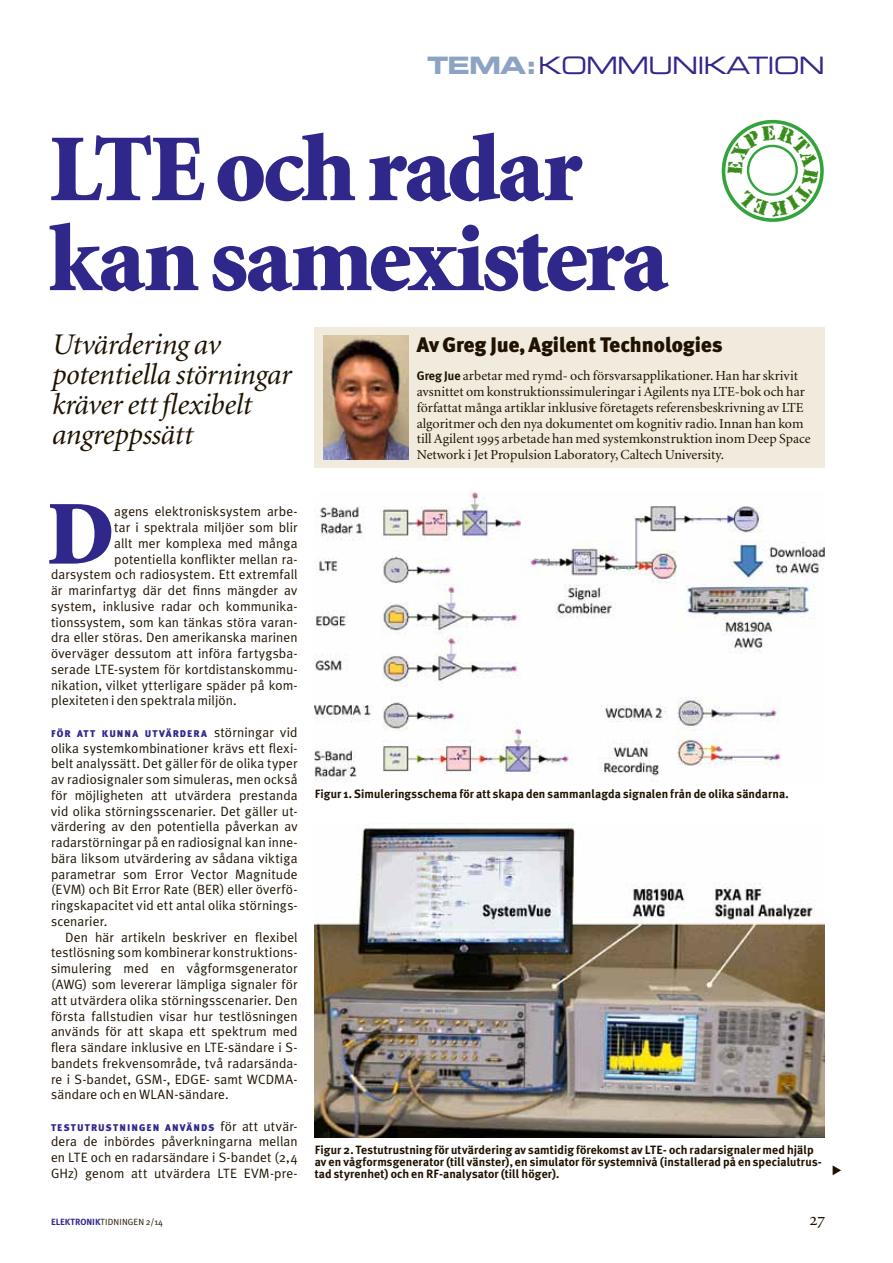
<style>
.page{position:relative;width:893px;height:1263px;background:#fff}
.page>*{position:absolute;margin:0;border:0;box-sizing:border-box;transform-origin:0 0}
.t1{font:900 96px/90px "Minion";letter-spacing:-.03em;color:#30278b}
.t2{font:900 91.5px "Minion";color:#30278b}
.t3{font:italic 30px/30px "Minion";letter-spacing:-.01em;color:#1f1200}
.t4{font:24px "Eurostile Extended Two";letter-spacing:-.04em;color:#30278b}
.t5{font:900 21px "Meta Plus";color:#1f1200}
.t6{font:13.8px/15.8px "Minion";color:#1f1200}
.t7{font:13.5px/15.8px "Meta Plus Normal";letter-spacing:.01em;color:#1f1200;text-align:justify}
.t8{font:700 12px/12px "Meta Plus";letter-spacing:.01em;color:#1f1200}
.t9{font:900 9.75px "Meta Plus";letter-spacing:.11em;color:#30278b}
.t10{font:9px "Meta Plus Normal";letter-spacing:.015em;color:#1f1200}
.s1{font-family:"Eurostile Bold Extended Two";color:#8ca3c4}
.s2{font-family:"Meta Plus Normal";font-weight:400;font-size:13.5px;color:#1f1200}
.s3{font-family:"Meta Plus";font-weight:700;color:#30278b}
.s4{font-family:"Meta Plus";font-weight:700;font-size:12.3px}
</style>
<div class="page">
<div style="left:315px;top:327px;width:510px;height:141px;background:#f0ebdd"></div>
<img style="left:315px;top:491px;width:510px;height:292px">
<img style="left:315px;top:823px;width:510px;height:314px">
<img style="left:323px;top:336px;width:85px;height:123px">
<svg style="left:722px;top:120px;width:102px;height:102px"></svg>
<h3 class="t4" style="left:427px;top:49px;width:399px"><span class="s1">TEMA:</span>KOMMUNIKATION</h3>
<h1 class="t1" style="left:49px;top:127px;width:621px">LTE och radar kan samexistera</h1>
<h3 class="t3" style="left:51px;top:331px;width:241px">Utvärdering av potentiella störningar kräver ett flexibelt angreppssätt</h3>
<h2 class="t2" style="left:47px;top:488px;width:69px">D</h2>
<p class="t7" style="left:114px;top:504px;width:185px">agens elektronisksystem arbe-</p>
<p class="t7" style="left:114px;top:519px;width:185px">tar i spektrala miljöer som blir</p>
<p class="t7" style="left:114px;top:535px;width:185px">allt mer komplexa med många</p>
<p class="t7" style="left:114px;top:551px;width:185px">potentiella konflikter mellan ra-</p>
<p class="t7" style="left:51px;top:567px;width:248px">darsystem och radiosystem. Ett extremfall</p>
<p class="t7" style="left:51px;top:582px;width:248px">är marinfartyg där det finns mängder av</p>
<p class="t7" style="left:51px;top:598px;width:248px">system, inklusive radar och kommunika-</p>
<p class="t7" style="left:51px;top:614px;width:248px">tionssystem, som kan tänkas störa varan-</p>
<p class="t7" style="left:51px;top:630px;width:248px">dra eller störas. Den amerikanska marinen</p>
<p class="t7" style="left:51px;top:645px;width:248px">överväger dessutom att införa fartygsba-</p>
<p class="t7" style="left:51px;top:661px;width:248px">serade LTE-system för kortdistanskommu-</p>
<p class="t7" style="left:51px;top:677px;width:248px">nikation, vilket ytterligare späder på kom-</p>
<p class="t7" style="left:51px;top:693px;width:187px">plexiteten i den spektrala miljön.</p>
<p class="t9" style="left:51px;top:728px;width:248px">FÖR ATT KUNNA UTVÄRDERA <span class="s2">störningar vid</span></p>
<p class="t7" style="left:51px;top:740px;width:248px">olika systemkombinationer krävs ett flexi&shy;belt analyssätt. Det gäller för de olika typer av radiosignaler som simuleras, men också för möjligheten att utvärdera prestanda vid olika störningsscenarier. Det gäller ut&shy;värdering av den potentiella påverkan av radarstörningar på en radiosignal kan inne&shy;bära liksom utvärdering av sådana viktiga parametrar som Error Vector Magnitude (EVM) och Bit Error Rate (BER) eller överfö&shy;ringskapacitet vid ett antal olika störnings&shy;scenarier.</p>
<p class="t7" style="left:51px;top:929px;width:248px;text-indent:14px">Den här artikeln beskriver en flexibel testlösning som kombinerar konstruktions&shy;simulering med en vågformsgenerator (AWG) som levererar lämpliga signaler för att utvärdera olika störningsscenarier. Den första fallstudien visar hur testlösningen används för att skapa ett spektrum med flera sändare inklusive en LTE-sändare i S&shy;bandets frekvensområde, två radarsända&shy;re i S-bandet, GSM-, EDGE- samt WCDMA&shy;sändare och en WLAN-sändare.</p>
<p class="t9" style="left:51px;top:1121px;width:248px">TESTUTRUSTNINGEN ANVÄNDS <span class="s2">för att utvär-</span></p>
<p class="t7" style="left:51px;top:1134px;width:248px">dera de inbördes påverkningarna mellan en LTE och en radarsändare i S-bandet (2,4<br>GHz) genom att utvärdera LTE EVM-pre-</p>
<p class="t10" style="left:51px;top:1216px;width:114px"><span class="s3">ELEKTRONIK</span>TIDNINGEN 2/14</p>
<h3 class="t5" style="left:417px;top:332px;width:307px">Av Greg Jue, Agilent Technologies</h3>
<p class="t6" style="left:417px;top:369px;width:390px"><span class="s4">Greg Jue</span> arbetar med rymd- och försvarsapplikationer. Han har skrivit avsnittet om konstruktionssimuleringar i Agilents nya LTE-bok och har författat många artiklar inklusive företagets referensbeskrivning av LTE algoritmer och den nya dokumentet om kognitiv radio. Innan han kom till Agilent</p>
<p class="t6" style="left:417px;top:432px;width:395px;text-indent:85px">arbetade han med systemkonstruktion inom Deep Space<br>Network i Jet Propulsion Laboratory, Caltech University.</p>
<p class="t8" style="left:315px;top:788px;width:476px">Figur 1. Simuleringsschema för att skapa den sammanlagda signalen från de olika sändarna.</p>
<p class="t8" style="left:315px;top:1144px;width:509px">Figur 2. Testutrustning för utvärdering av samtidig förekomst av LTE- och radarsignaler med hjälp av en vågformsgenerator (till vänster), en simulator för systemnivå (installerad på en specialutrus&shy;tad styrenhet) och en RF-analysator (till höger).</p>
</div>
